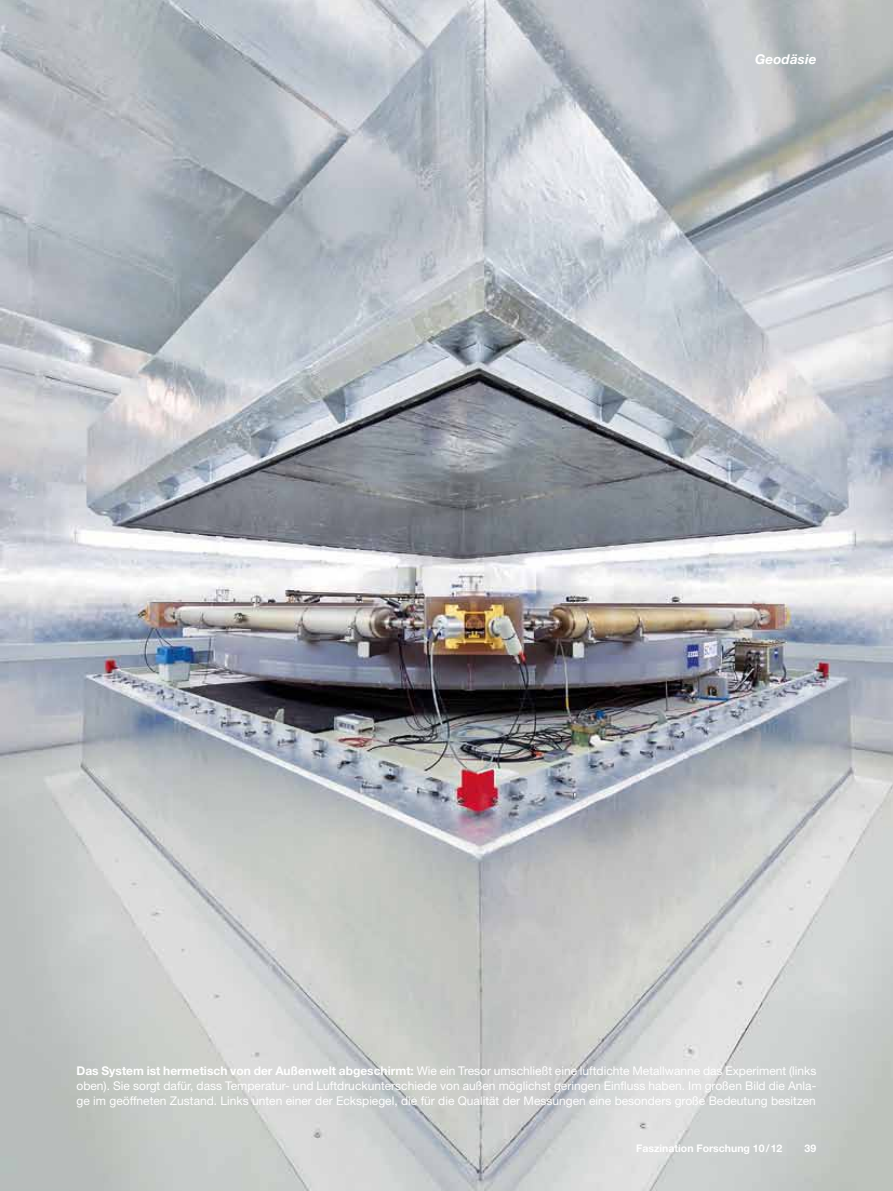
<style>
.page{position:relative;width:893px;height:1191px;background:#fff}
.page>*{position:absolute;margin:0;border:0;box-sizing:border-box;transform-origin:0 0}
.t1{font:italic 700 13.5px "Helvetica Neue LT Std";letter-spacing:.01em;color:#fff}
.t2{font:12px/15px "Helvetica Neue LT Std";color:#fff;text-align:justify}
.t3{font:700 10.5px "Helvetica Neue LT Std";color:#fff}
.s1{font-weight:700}
</style>
<div class="page">
<img style="left:0;top:0;width:893px;height:1191px">
<p class="t1" style="left:755px;top:51px;width:63px">Geodäsie</p>
<p class="t2" style="left:77px;top:1063px;width:741px"><span class="s1">Das System ist hermetisch von der Außenwelt abgeschirmt:</span> Wie ein Tresor umschließt eine luftdichte Metallwanne das Experiment (links oben). Sie sorgt dafür, dass Temperatur- und Luftdruckunterschiede von außen möglichst geringen Einfluss haben. Im großen Bild die Anla&shy;ge im geöffneten Zustand. Links unten einer der Eckspiegel, die für die Qualität der Messungen eine besonders große Bedeutung besitzen</p>
<p class="t3" style="left:636px;top:1141px;width:148px">Faszination Forschung 10/12</p>
<p class="t3" style="left:804px;top:1141px;width:14px">39</p>
</div>
